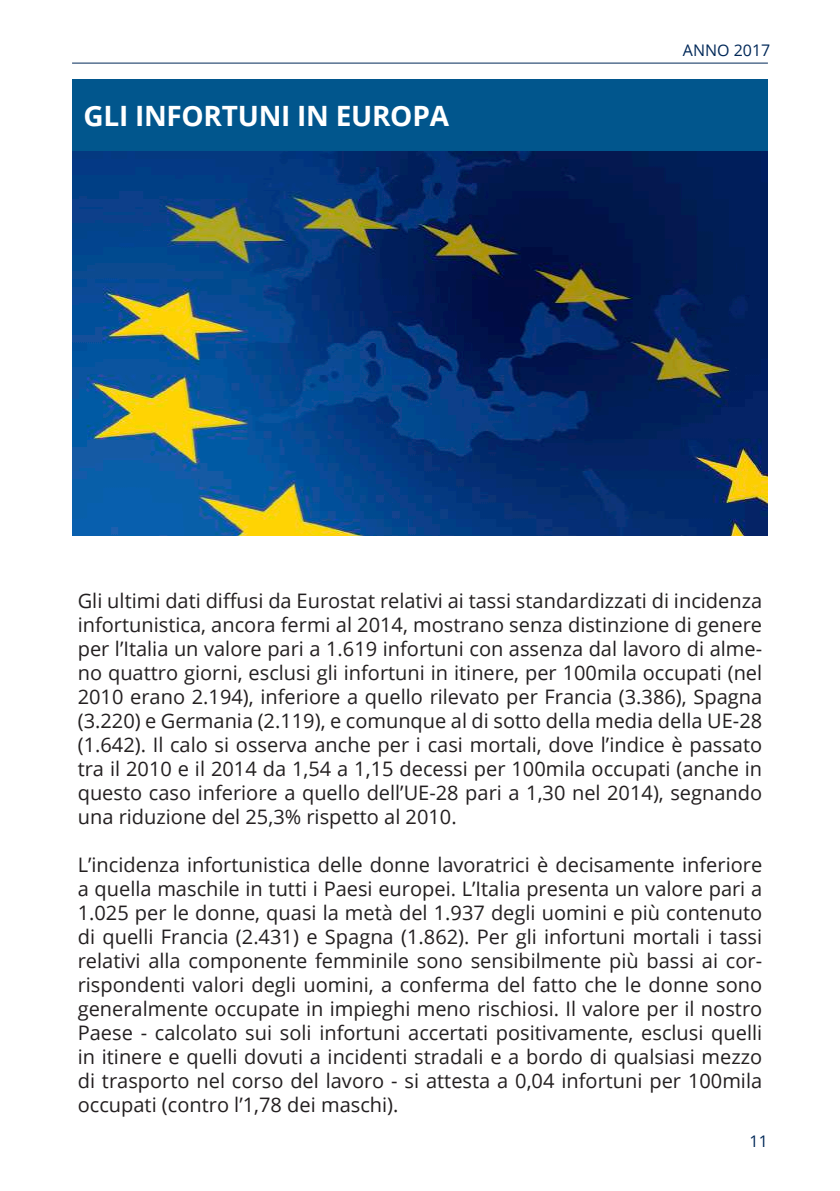
<style>
.page{position:relative;width:840px;height:1191px;background:#fff}
.page>*{position:absolute;margin:0;border:0;box-sizing:border-box;transform-origin:0 0}
.t1{font:700 28px "Open Sans";letter-spacing:-.01em;color:#fff}
.t2{font:20px/24px "Open Sans";color:#231f20;text-align:justify}
.t3{font:16px "Open Sans";color:#002858}
</style>
<div class="page">
<hr style="left:72px;top:63px;width:695px;height:1px;background:#002858">
<div style="left:72px;top:79px;width:695px;height:72px;background:#01568d"></div>
<img style="left:72px;top:151px;width:695px;height:384px">
<h1 class="t1" style="left:83px;top:96px;width:367px">GLI INFORTUNI IN EUROPA</h1>
<p class="t3" style="left:682px;top:40px;width:89px">ANNO 2017</p>
<p class="t2" style="left:78px;top:588px;width:685px">Gli ultimi dati diffusi da Eurostat relativi ai tassi standardizzati di incidenza infortunistica, ancora fermi al 2014, mostrano senza distinzione di genere per l’Italia un valore pari a 1.619 infortuni con assenza dal lavoro di alme&shy;no quattro giorni, esclusi gli infortuni in itinere, per 100mila occupati (nel 2010 erano 2.194), inferiore a quello rilevato per Francia (3.386), Spagna (3.220) e Germania (2.119), e comunque al di sotto della media della UE-28 (1.642). Il calo si osserva anche per i casi mortali, dove l’indice è passato tra il 2010 e il 2014 da 1,54 a 1,15 decessi per 100mila occupati (anche in questo caso inferiore a quello dell’UE-28 pari a 1,30 nel 2014), segnando una riduzione del 25,3% rispetto al 2010.</p>
<p class="t2" style="left:78px;top:852px;width:685px">L’incidenza infortunistica delle donne lavoratrici è decisamente inferiore a quella maschile in tutti i Paesi europei. L’Italia presenta un valore pari a 1.025 per le donne, quasi la metà del 1.937 degli uomini e più contenuto di quelli Francia (2.431) e Spagna (1.862). Per gli infortuni mortali i tassi relativi alla componente femminile sono sensibilmente più bassi ai cor&shy;rispondenti valori degli uomini, a conferma del fatto che le donne sono generalmente occupate in impieghi meno rischiosi. Il valore per il nostro Paese - calcolato sui soli infortuni accertati positivamente, esclusi quelli in itinere e quelli dovuti a incidenti stradali e a bordo di qualsiasi mezzo di trasporto nel corso del lavoro - si attesta a 0,04 infortuni per 100mila occupati (contro l’1,78 dei maschi).</p>
<p class="t3" style="left:749px;top:1130px;width:20px">11</p>
</div>
